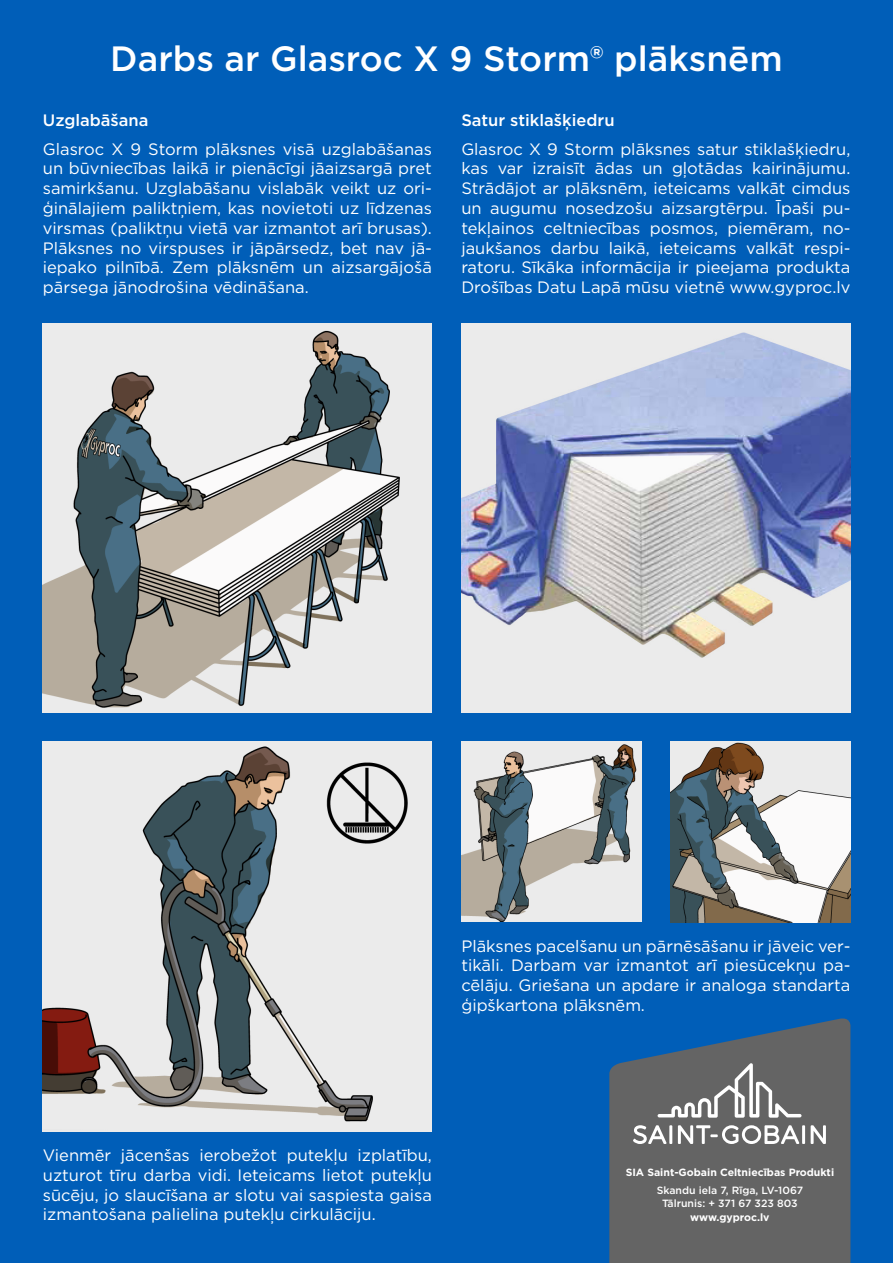
<style>
.page{position:relative;width:893px;height:1263px;background:#005eb8}
.page>*{position:absolute;margin:0;border:0;box-sizing:border-box;transform-origin:0 0}
.t1{font:500 35.1px "Gotham";color:#fff}
.t2{font:16.5px/19.8px "Gotham";color:#fff;text-align:justify}
.t3{font:500 16.5px "Gotham";color:#fff}
.Tuotteen_nimi{font:700 10.5px "Gotham";color:#fff}
.Tuotteen_nimi-2{font:500 10.5px "Gotham";color:#fff}
</style>
<div class="page">
<svg style="left:609px;top:1018px;width:241px;height:245px;background:#58636e"></svg>
<svg style="left:633px;top:1125px;width:33px;height:19px"></svg>
<hr style="left:669px;top:1125px;width:3px;height:19px;background:#fff">
<svg style="left:678px;top:1125px;width:121px;height:19px;background:#9d9d9d"></svg>
<hr style="left:802px;top:1125px;width:3px;height:19px;background:#fff">
<svg style="left:811px;top:1125px;width:15px;height:19px"></svg>
<svg style="left:658px;top:1063px;width:143px;height:55px;background:#808080"></svg>
<img style="left:43px;top:742px;width:389px;height:389px">
<img style="left:43px;top:323px;width:389px;height:389px">
<img style="left:461px;top:323px;width:389px;height:389px">
<img style="left:461px;top:742px;width:180px;height:179px">
<img style="left:671px;top:742px;width:179px;height:180px">
<p class="t1" style="left:110px;top:35px;width:674px">Darbs ar Glasroc X 9 Storm® plāksnēm</p>
<p class="t3" style="left:43px;top:110px;width:107px">Uzglabāšana</p>
<p class="t2" style="left:43px;top:139px;width:391px">Glasroc X 9 Storm plāksnes visā uzglabāšanas un būvniecības laikā ir pienācīgi jāaizsargā pret samirkšanu. Uzglabāšanu vislabāk veikt uz ori&shy;ģinālajiem paliktņiem, kas novietoti uz līdzenas virsmas (paliktņu vietā var izmantot arī brusas).<br>Plāksnes no virspuses ir jāpārsedz, bet nav jā&shy;iepako pilnībā. Zem plāksnēm un aizsargājošā pārsega jānodrošina vēdināšana.</p>
<p class="t3" style="left:461px;top:110px;width:155px">Satur stiklašķiedru</p>
<p class="t2" style="left:461px;top:139px;width:391px">Glasroc X 9 Storm plāksnes satur stiklašķiedru, kas var izraisīt ādas un gļotādas kairinājumu.<br>Strādājot ar plāksnēm, ieteicams valkāt cimdus un augumu nosedzošu aizsargtērpu. Īpaši pu&shy;tekļainos celtniecības posmos, piemēram, no&shy;jaukšanos darbu laikā, ieteicams valkāt respi&shy;ratoru. Sīkāka informācija ir pieejama produkta Drošības Datu Lapā mūsu vietnē www.gyproc.lv</p>
<p class="t2" style="left:461px;top:935px;width:391px">Plāksnes pacelšanu un pārnēsāšanu ir jāveic ver&shy;tikāli. Darbam var izmantot arī piesūcekņu pa&shy;cēlāju. Griešana un apdare ir analoga standarta ģipškartona plāksnēm.</p>
<p class="t2" style="left:43px;top:1145px;width:391px">Vienmēr jācenšas ierobežot putekļu izplatību, uzturot tīru darba vidi. Ieteicams lietot putekļu sūcēju, jo slaucīšana ar slotu vai saspiesta gaisa izmantošana palielina putekļu cirkulāciju.</p>
<p class="Tuotteen_nimi" style="left:626px;top:1165px;width:210px">SIA Saint-Gobain Celtniecības Produkti</p>
<p class="Tuotteen_nimi-2" style="left:657px;top:1183px;width:148px">Skandu iela 7, Rīga, LV-1067</p>
<p class="Tuotteen_nimi-2" style="left:662px;top:1196px;width:137px">Tālrunis: + 371 67 323 803</p>
<p class="Tuotteen_nimi" style="left:690px;top:1210px;width:81px">www.gyproc.lv</p>
</div>
